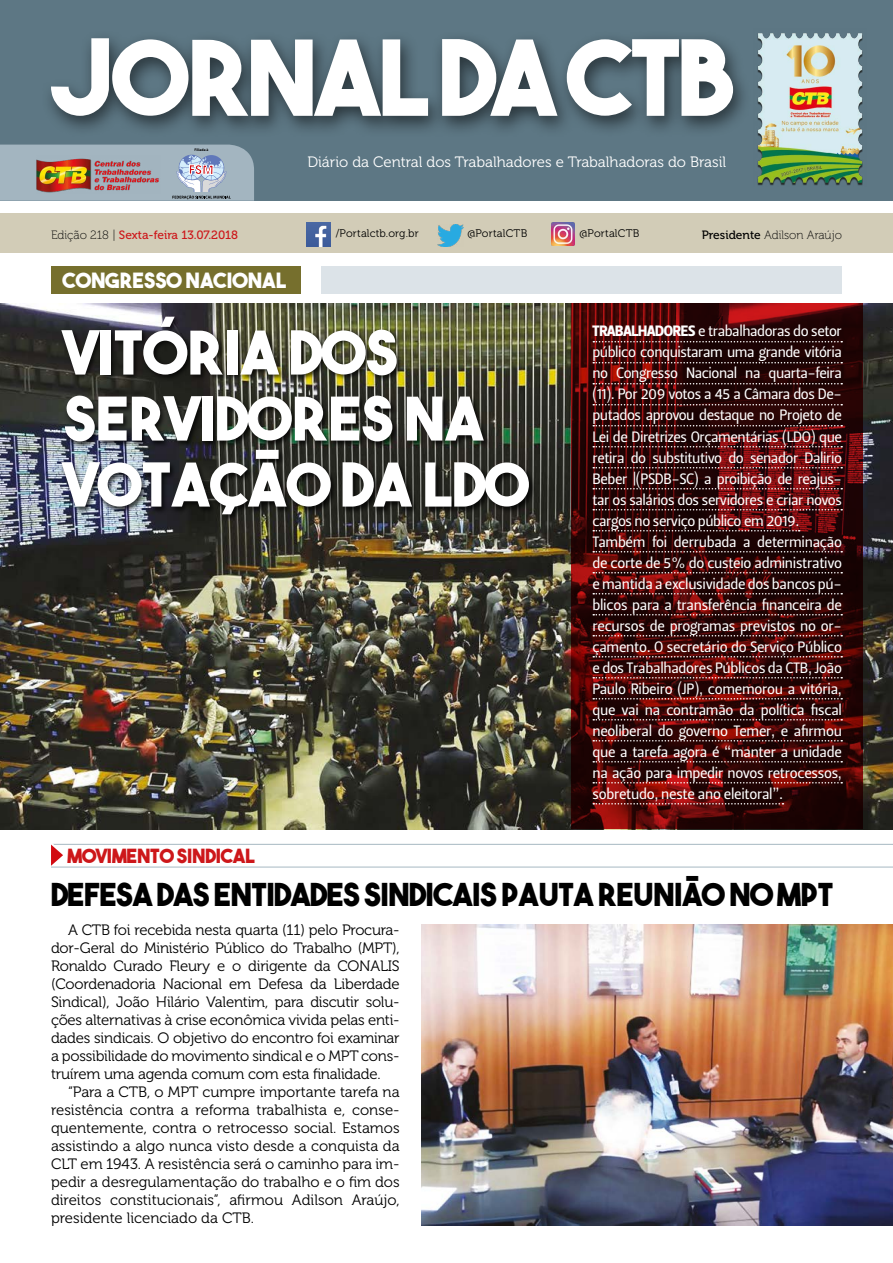
<style>
.page{position:relative;width:893px;height:1263px;background:#fff}
.page>*{position:absolute;margin:0;border:0;box-sizing:border-box;transform-origin:0 0}
.t1{font:60px/66px "The Bold Font";color:#fff}
.t2{font:31.5px "The Bold Font";letter-spacing:-.02em;color:#000}
.t3{font:21px "The Bold Font";color:#fff}
.t4{font:19.5px "The Bold Font";letter-spacing:-.01em;color:#cd171a}
.t5{font:15px/21px "Leitura Sans Grot 2";letter-spacing:-.02em;color:#fff}
.t6{font:15px/18px "Museo 300";letter-spacing:-.015em;color:#000;text-align:justify}
.t7{font:15px "Museo 300";color:#fff}
.t8{font:12px "Museo 500";letter-spacing:-.005em;color:#cd171a}
.t9{font:12px "Museo 100";color:#000}
.t10{font:10.95px "Museo 300";letter-spacing:.015em;color:#000}
.t11{font:700 3.75px "Myriad Pro";color:#000}
.s1{font-family:"Museo 100";color:#000}
.s2{font-family:"Museo 500"}
.s3{font-family:"Leitura Sans Grot 4"}
</style>
<div class="page">
<img style="left:0;top:303px;width:893px;height:526px">
<svg style="left:571px;top:303px;width:292px;height:526px;background:#3d0707"></svg>
<div style="left:0;top:0;width:893px;height:200px;background:#5d7784"></div>
<div style="left:41px;top:30px;width:711px;height:108px;background:#000;opacity:.55"></div>
<svg style="left:51px;top:38px;width:682px;height:78px;fill:#fff"></svg>
<img style="left:0;top:145px;width:254px;height:56px">
<img style="left:757px;top:33px;width:106px;height:153px">
<div style="left:0;top:214px;width:893px;height:39px;background:#d2ccb7"></div>
<img style="left:307px;top:223px;width:24px;height:23px">
<img style="left:437px;top:225px;width:27px;height:21px">
<img style="left:551px;top:222px;width:24px;height:23px">
<hr style="left:51px;top:844px;width:842px;height:1px;background:#aabbc5">
<svg style="left:51px;top:843px;width:15px;height:25px"></svg>
<div style="left:322px;top:266px;width:520px;height:28px;background:#dce3e8"></div>
<div style="left:51px;top:266px;width:249px;height:28px;background:#766f2d"></div>
<hr style="left:51px;top:866px;width:842px;height:1px;background:#aabbc5">
<svg style="left:593px;top:341px;width:249px;height:1px"></svg>
<svg style="left:593px;top:362px;width:249px;height:1px"></svg>
<svg style="left:593px;top:383px;width:249px;height:1px"></svg>
<svg style="left:593px;top:404px;width:249px;height:1px"></svg>
<svg style="left:593px;top:425px;width:249px;height:1px"></svg>
<svg style="left:593px;top:446px;width:249px;height:1px"></svg>
<svg style="left:593px;top:467px;width:249px;height:1px"></svg>
<svg style="left:593px;top:488px;width:249px;height:1px"></svg>
<svg style="left:593px;top:509px;width:249px;height:1px"></svg>
<svg style="left:593px;top:530px;width:207px;height:1px"></svg>
<svg style="left:593px;top:551px;width:249px;height:1px"></svg>
<svg style="left:593px;top:572px;width:249px;height:1px"></svg>
<svg style="left:593px;top:593px;width:249px;height:1px"></svg>
<svg style="left:593px;top:614px;width:249px;height:1px"></svg>
<svg style="left:593px;top:635px;width:249px;height:1px"></svg>
<svg style="left:593px;top:656px;width:249px;height:1px"></svg>
<svg style="left:593px;top:677px;width:249px;height:1px"></svg>
<svg style="left:593px;top:698px;width:249px;height:1px"></svg>
<svg style="left:593px;top:719px;width:249px;height:1px"></svg>
<svg style="left:593px;top:740px;width:249px;height:1px"></svg>
<svg style="left:593px;top:761px;width:249px;height:1px"></svg>
<svg style="left:593px;top:782px;width:249px;height:1px"></svg>
<svg style="left:593px;top:803px;width:190px;height:1px"></svg>
<div style="left:60px;top:315px;width:477px;height:206px;background:#000;opacity:.75"></div>
<img style="left:422px;top:924px;width:471px;height:301px">
<p class="t11" style="left:195px;top:148px;width:15px">Filiada à</p>
<p class="t7" style="left:307px;top:154px;width:420px">Diário da Central dos Trabalhadores e Trabalhadoras do Brasil</p>
<p class="t8" style="left:51px;top:228px;width:188px"><span class="s1">Edição 218 |</span> Sexta-feira 13.07.2018</p>
<p class="t10" style="left:336px;top:228px;width:85px">/Portalctb.org.br</p>
<p class="t10" style="left:467px;top:228px;width:61px">@PortalCTB</p>
<p class="t10" style="left:579px;top:228px;width:61px">@PortalCTB</p>
<p class="t9" style="left:702px;top:229px;width:142px"><span class="s2">Presidente</span> Adilson Araújo</p>
<h3 class="t3" style="left:63px;top:267px;width:225px">CONGRESSO NACIONAL</h3>
<h1 class="t1" style="left:64px;top:319px;width:467px">VITÓRIA DOS<br>SERVIDORES NA<br>VOTAÇÃO DA LDO</h1>
<h3 class="t4" style="left:67px;top:844px;width:189px">MOVIMENTO SINDICAL</h3>
<p class="t5" style="left:592px;top:321px;width:251px"><span class="s3">TRABALHADORES</span> e trabalhadoras do setor público conquistaram uma grande vitória no Congresso Nacional na quarta-feira (11). Por 209 votos a 45 a Câmara dos De&shy;putados aprovou destaque no Projeto de Lei de Diretrizes Orçamentárias (LDO) que retira do substitutivo do senador Dalirio Beber |(PSDB-SC) a proibição de reajus&shy;tar os salários dos servidores e criar novos cargos no serviço público em 2019.<br>Também foi derrubada a determinação de corte de 5% do custeio administrativo e mantida a exclusividade dos bancos pú&shy;blicos para a transferência financeira de recursos de programas previstos no or&shy;çamento. O secretário do Serviço Público e dos Trabalhadores Públicos da CTB, João Paulo Ribeiro (JP), comemorou a vitória, que vai na contramão da política fiscal neoliberal do governo Temer, e afirmou que a tarefa agora é “manter a unidade na ação para impedir novos retrocessos, sobretudo, neste ano eleitoral”.</p>
<h2 class="t2" style="left:51px;top:874px;width:784px">DEFESA DAS ENTIDADES SINDICAIS PAUTA REUNIÃO NO MPT</h2>
<p class="t6" style="left:51px;top:921px;width:350px;text-indent:17px">A CTB foi recebida nesta quarta (11) pelo Procura&shy;dor-Geral do Ministério Público do Trabalho (MPT), Ronaldo Curado Fleury e o dirigente da CONALIS (Coordenadoria Nacional em Defesa da Liberdade Sindical), João Hilário Valentim, para discutir solu&shy;ções alternativas à crise econômica vivida pelas enti&shy;dades sindicais. O objetivo do encontro foi examinar a possibilidade do movimento sindical e o MPT cons&shy;truírem uma agenda comum com esta finalidade.</p>
<p class="t6" style="left:51px;top:1083px;width:350px;text-indent:17px">“Para a CTB, o MPT cumpre importante tarefa na resistência contra a reforma trabalhista e, conse&shy;quentemente, contra o retrocesso social. Estamos assistindo a algo nunca visto desde a conquista da CLT em 1943. A resistência será o caminho para im&shy;pedir a desregulamentação do trabalho e o fim dos direitos constitucionais”, afirmou Adilson Araújo, presidente licenciado da CTB.</p>
</div>
